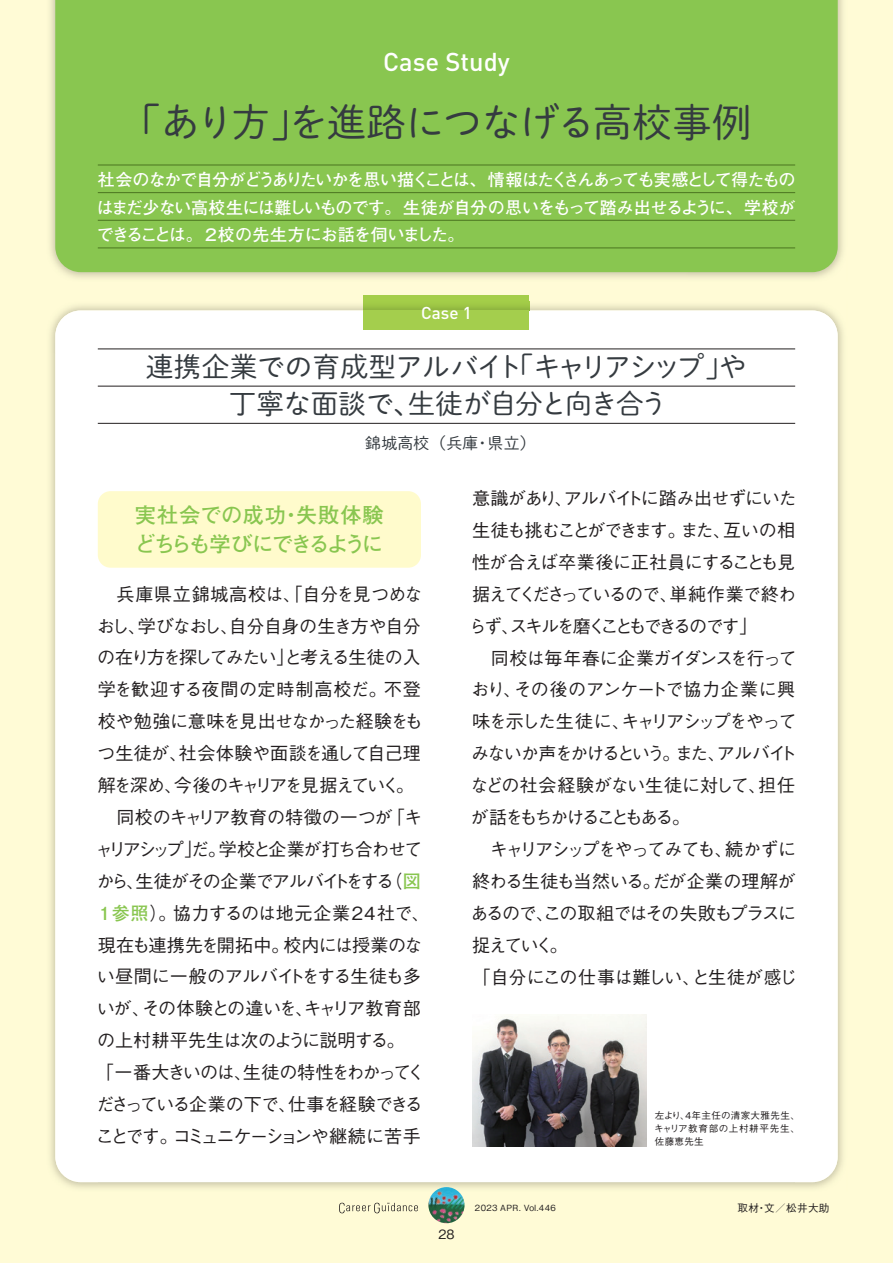
<style>
.page{position:relative;width:893px;height:1263px;background:#fffbd6}
.page>*{position:absolute;margin:0;border:0;box-sizing:border-box;transform-origin:0 0}
.t1{font:39.3px "Shuei M Go Std L";letter-spacing:-.03em;color:#353b40}
.t2{font:27.6px/37.2px "Shuei M Go Std L";letter-spacing:-.02em;color:#353b40}
.t3{font:27.6px "Shuei M Go Std L";letter-spacing:-.14em;color:#353b40}
.t4{font:500 25.5px "DIN Pro";color:#fff}
.t5{font:700 21.3px/28.7px "Futo Go B101 Pro";letter-spacing:-.055em;color:#89c650}
.t6{font:700 21.3px "Futo Go B101 Pro";letter-spacing:-.025em;color:#89c650}
.t7{font:500 18px/32px "Gothic BBB Pro";letter-spacing:-.065em;color:#231f20}
.t8{font:500 18px/32px "Gothic BBB Pro";letter-spacing:-.045em;color:#231f20}
.t9{font:500 18px/32px "Gothic BBB Pro";letter-spacing:-.1em;color:#231f20}
.t10{font:500 18px "Gothic BBB Pro";letter-spacing:-.03em;color:#231f20}
.t11{font:500 18px/32px "Gothic BBB Pro";letter-spacing:-.035em;color:#231f20}
.t12{font:500 18px/32px "Gothic BBB Pro";letter-spacing:-.025em;color:#231f20;text-align:right}
.t13{font:500 18px/32px "Gothic BBB Pro";letter-spacing:-.085em;color:#231f20}
.t14{font:500 18px/32px "Gothic BBB Pro";letter-spacing:-.15em;color:#231f20}
.t15{font:500 18px "Gothic BBB Pro";letter-spacing:-.02em;color:#231f20}
.t16{font:500 18px "Gothic BBB Pro";letter-spacing:.01em;color:#231f20}
.t17{font:500 18px "Gothic BBB Pro";letter-spacing:-.01em;color:#231f20}
.t18{font:500 18px "Gothic BBB Pro";letter-spacing:.025em;color:#231f20}
.t19{font:500 18px "Gothic BBB Pro";letter-spacing:-.005em;color:#231f20}
.t20{font:500 18px "Gothic BBB Pro";letter-spacing:-.11em;color:#231f20}
.t21{font:500 18px "Gothic BBB Pro";letter-spacing:-.145em;color:#231f20}
.t22{font:500 18px "Gothic BBB Pro";letter-spacing:-.135em;color:#231f20}
.t23{font:500 18px "Gothic BBB Pro";letter-spacing:-.105em;color:#231f20}
.t24{font:500 18px "Gothic BBB Pro";letter-spacing:-.015em;color:#231f20}
.t25{font:500 18px "Gothic BBB Pro";letter-spacing:-.125em;color:#231f20}
.t26{font:500 18px "Gothic BBB Pro";letter-spacing:-.205em;color:#231f20}
.t27{font:500 18px "Gothic BBB Pro";color:#231f20}
.t28{font:700 18px "Futo Go B101 Pro";color:#89c650}
.t29{font:700 16.95px/27.6px "Futo Go B101 Pro";letter-spacing:-.035em;color:#fff;text-align:justify}
.t30{font:500 16.95px "DIN Pro";color:#fff}
.t31{font:15.9px "Shuei M Go Std L";letter-spacing:.01em;color:#353b40}
.t32{font:500 12.75px "Gothic BBB Pro";color:#231f20}
.t33{font:500 10.65px "Gothic BBB Pro";letter-spacing:.03em;color:#231f20}
.t34{font:500 9.6px/12.8px "Gothic BBB Pro";letter-spacing:.04em;color:#231f20;text-align:justify}
.t35{font:500 8.55px "Gothic BBB Pro";letter-spacing:.04em;color:#231f20}
.s1{font-family:"Futo Go B101 Pro";font-weight:700;color:#89c650}
.s2{font-family:"Gothic BBB Pro";font-weight:500;color:#231f20}
</style>
<div class="page">
<img style="left:50px;top:301px;width:314px;height:52px">
<img style="left:529px;top:301px;width:314px;height:52px">
<div style="left:55px;top:310px;width:783px;height:872px;background:#fff;border-radius:26px"></div>
<div style="left:55px;top:0;width:783px;height:272px;background:#89c650"></div>
<div style="left:364px;top:296px;width:165px;height:5px;background:#a4ce49"></div>
<img style="left:364px;top:301px;width:165px;height:9px">
<div style="left:364px;top:310px;width:165px;height:20px;background:#a4ce4d"></div>
<hr style="left:98px;top:386px;width:697px;height:1px;background:#231f20">
<hr style="left:98px;top:349px;width:697px;height:1px;background:#231f20">
<hr style="left:98px;top:423px;width:697px;height:1px;background:#231f20">
<hr style="left:98px;top:165px;width:697px;height:1px;background:#4b7520">
<hr style="left:98px;top:192px;width:697px;height:1px;background:#4b7520">
<hr style="left:98px;top:220px;width:697px;height:1px;background:#4b7520">
<hr style="left:98px;top:248px;width:697px;height:1px;background:#4b7520">
<img style="left:472px;top:1014px;width:174px;height:132px">
<div style="left:98px;top:491px;width:323px;height:77px;background:#fffbcc;border-radius:13px"></div>
<svg style="left:339px;top:1203px;width:79px;height:10px"></svg>
<img style="left:428px;top:1187px;width:37px;height:36px;border-radius:18px">
<h3 class="t4" style="left:383px;top:41px;width:128px">Case Study</h3>
<h1 class="t1" style="left:289px;top:93px;width:464px">を進路につなげる高校事例</h1>
<h1 class="t1" style="left:122px;top:93px;width:190px">「あり方」</h1>
<p class="t29" style="left:97px;top:164px;width:700px">社会のなかで自分がどうありたいかを思い描くことは、情報はたくさんあっても実感として得たものはまだ少ない高校生には難しいものです。生徒が自分の思いをもって踏み出せるように、学校ができることは。２校の先生方にお話を伺いました。</p>
<p class="t30" style="left:421px;top:299px;width:52px">Case 1</p>
<h2 class="t3" style="left:506px;top:347px;width:242px">「キャリアシップや」</h2>
<h2 class="t2" style="left:408px;top:347px;width:262px;text-indent:-262px">連携企業での育成型アルバイト<br>生徒が自分と向き合う</h2>
<h2 class="t2" style="left:229px;top:385px;width:194px">丁寧な面談で、</h2>
<p class="t31" style="left:365px;top:431px;width:115px">錦城高校（兵庫</p>
<p class="t31" style="left:488px;top:431px;width:50px">県立(</p>
<p class="t31" style="left:475px;top:431px;width:17px">・</p>
<p class="t6" style="left:296px;top:498px;width:89px">失敗体験</p>
<p class="t5" style="left:135px;top:498px;width:250px">実社会での成功<br>どちらも学びにできるように</p>
<p class="t6" style="left:281px;top:498px;width:23px">・</p>
<p class="t12" style="left:98px;top:576px;width:326px">　兵庫県立錦城高校は、「自分を見つめな学びなおし自分自身の生き方や自分</p>
<p class="t9" style="left:97px;top:607px;width:325px">おし、<br>の在り方を探してみたいと考える生徒の入</p>
<p class="t7" style="left:220px;top:607px;width:20px">、</p>
<p class="t7" style="left:277px;top:639px;width:20px">」</p>
<p class="t18" style="left:98px;top:675px;width:291px">学を歓迎する夜間の定時制高校だ。</p>
<p class="t10" style="left:98px;top:707px;width:326px">校や勉強に意味を見出せなかった経験をも</p>
<p class="t15" style="left:179px;top:739px;width:244px">社会体験や面談を通して自己理</p>
<p class="t7" style="left:384px;top:671px;width:39px">不登</p>
<p class="t7" style="left:97px;top:735px;width:92px">つ生徒が、</p>
<p class="t20" style="left:174px;top:771px;width:227px">今後のキャリアを見据えていく</p>
<p class="t7" style="left:98px;top:767px;width:86px">解を深め、</p>
<p class="t7" style="left:396px;top:767px;width:20px">。</p>
<p class="t7" style="left:387px;top:799px;width:37px">「キ</p>
<p class="t11" style="left:219px;top:799px;width:205px;text-indent:-121px">　同校のキャリア教育の特徴の一つが<br>学校と企業が打ち合わせて</p>
<p class="t26" style="left:95px;top:834px;width:133px">ャリアシップだ」。</p>
<p class="t7" style="left:385px;top:863px;width:38px">（<span class="s1">図</span></p>
<p class="t9" style="left:96px;top:863px;width:299px">から生徒がその企業でアルバイトをする</p>
<p class="t7" style="left:127px;top:863px;width:20px">、</p>
<p class="t28" style="left:95px;top:898px;width:83px">１参照<span class="s2">）。</span></p>
<p class="t16" style="left:173px;top:898px;width:258px">協力するのは地元企業24社で、</p>
<p class="t16" style="left:98px;top:930px;width:193px">現在も連携先を開拓中。</p>
<p class="t10" style="left:97px;top:962px;width:326px">い昼間に一般のアルバイトをする生徒も多</p>
<p class="t15" style="left:142px;top:994px;width:281px">その体験との違いをキャリア教育部</p>
<p class="t11" style="left:283px;top:926px;width:141px">校内には授業のな</p>
<p class="t8" style="left:96px;top:990px;width:331px">いが、<br>の上村耕平先生は次のように説明する。「一番大きいのは生徒の特性をわかってく</p>
<p class="t7" style="left:295px;top:990px;width:20px">、</p>
<p class="t7" style="left:234px;top:1054px;width:20px">、</p>
<p class="t7" style="left:173px;top:1086px;width:250px;text-indent:-76px">ださっている企業の下で、<br>コミュニケーションや継続に苦手</p>
<p class="t13" style="left:288px;top:1086px;width:136px">仕事を経験できる</p>
<p class="t7" style="left:96px;top:1118px;width:83px">ことです。</p>
<p class="t7" style="left:472px;top:480px;width:326px">意識がありアルバイトに踏み出せずにいた</p>
<p class="t7" style="left:555px;top:480px;width:20px">、</p>
<p class="t22" style="left:472px;top:516px;width:215px">生徒も挑むことができます。</p>
<p class="t8" style="left:472px;top:544px;width:325px">性が合えば卒業後に正社員にすることも見</p>
<p class="t27" style="left:669px;top:579px;width:128px">単純作業で終わ</p>
<p class="t7" style="left:723px;top:512px;width:74px">互いの相</p>
<p class="t7" style="left:680px;top:512px;width:52px">また、</p>
<p class="t14" style="left:469px;top:576px;width:290px">据えてくださっているので、<br>らずスキルを磨くこともできるのです「</p>
<p class="t7" style="left:501px;top:608px;width:20px">、</p>
<p class="t7" style="left:472px;top:639px;width:326px">　同校は毎年春に企業ガイダンスを行って</p>
<p class="t19" style="left:514px;top:675px;width:283px">その後のアンケートで協力企業に興</p>
<p class="t7" style="left:471px;top:671px;width:52px">おり、</p>
<p class="t25" style="left:621px;top:707px;width:177px">キャリアシップをやって</p>
<p class="t8" style="left:472px;top:703px;width:160px">味を示した生徒に、</p>
<p class="t23" style="left:471px;top:739px;width:211px">みないか声をかけるという。</p>
<p class="t7" style="left:717px;top:735px;width:82px">アルバイト</p>
<p class="t7" style="left:675px;top:735px;width:52px">また、</p>
<p class="t7" style="left:758px;top:767px;width:38px">担任</p>
<p class="t17" style="left:470px;top:771px;width:298px">などの社会経験がない生徒に対して、</p>
<p class="t21" style="left:471px;top:803px;width:221px">が話をもちかけることもある。</p>
<p class="t7" style="left:725px;top:831px;width:72px">続かずに</p>
<p class="t13" style="left:652px;top:831px;width:145px;text-indent:-180px">　キャリアシップをやってみても、<br>だが企業の理解が</p>
<p class="t7" style="left:470px;top:863px;width:327px">終わる生徒も当然いる。<br>あるのでこの取組ではその失敗もプラスに</p>
<p class="t7" style="left:550px;top:895px;width:20px;text-indent:-14px">、。</p>
<p class="t7" style="left:472px;top:927px;width:83px">捉えていく</p>
<p class="t24" style="left:472px;top:962px;width:230px">「自分にこの仕事は難しい、</p>
<p class="t7" style="left:692px;top:958px;width:107px">と生徒が感じ</p>
<p class="t34" style="left:654px;top:1108px;width:147px">左より４、年主任の清家大雅先生、キャリア教育部の上村耕平先生、佐藤恵先生</p>
<p class="t32" style="left:438px;top:1224px;width:18px">28</p>
<p class="t35" style="left:475px;top:1201px;width:82px">2023 APR. Vol.446</p>
<p class="t33" style="left:764px;top:1199px;width:67px">文／松井大助</p>
<p class="t33" style="left:737px;top:1199px;width:23px">取材</p>
<p class="t33" style="left:756px;top:1199px;width:12px">・</p>
</div>
